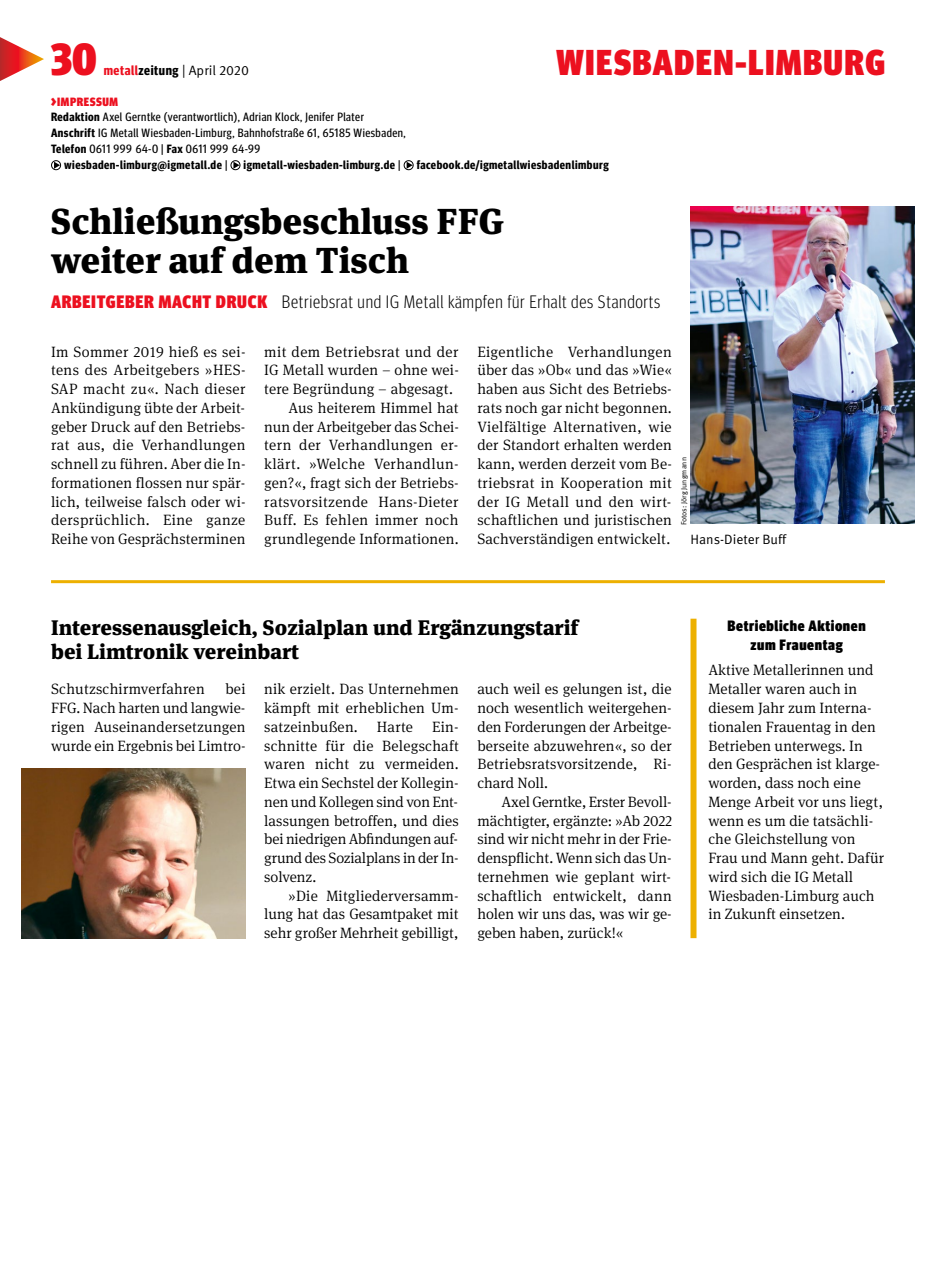
<style>
.page{position:relative;width:936px;height:1285px;background:#fff}
.page>*{position:absolute;margin:0;border:0;box-sizing:border-box;transform-origin:0 0}
.t1{font:900 condensed 45px "Meta Head IGM";color:#ec101f}
.t2{font:900 36px/39px "Meta Serif IGM";color:#000}
.t3{font:900 condensed 36px "Meta Head IGM";letter-spacing:.04em;color:#ec101f}
.t4{font:900 21px/24px "Meta Serif IGM";color:#000}
.t5{font:300 condensed 18px "Meta Head IGM";letter-spacing:.04em;color:#000}
.t6{font:300 15px/18.8px "Meta Serif IGM";letter-spacing:.005em;color:#000;text-align:justify}
.t7{font:300 15px "Meta Serif IGM";letter-spacing:.025em;color:#000}
.t8{font:900 condensed 15px/18.8px "Meta Head IGM";letter-spacing:.04em;color:#000;text-align:center}
.t9{font:13.5px "Meta IGM";color:#000}
.t10{font:12px "Meta Headline Cond OT";letter-spacing:.04em;color:#000}
.t11{font:700 12px "Meta Headline Cond OT";letter-spacing:.04em;color:#000}
.t12{font:900 condensed 12px "Meta Head IGM";letter-spacing:.05em;color:#ec101f}
.t13{font:7.5px "Meta IGM";color:#000}
.s1{font-family:"Meta Headline Cond OT";font-weight:700;color:#ec101f}
.s2{font-family:"Meta Headline Cond OT";font-weight:700}
.s3{font-size:15px}
.s4{font-weight:700}
.s5{font-weight:400}
.s6{font-weight:900;color:#ec101f}
</style>
<div class="page">
<svg style="left:0;top:37px;width:44px;height:44px"></svg>
<svg style="left:51px;top:160px;width:10px;height:10px"></svg>
<svg style="left:230px;top:160px;width:10px;height:10px"></svg>
<svg style="left:403px;top:160px;width:10px;height:10px"></svg>
<div style="left:690px;top:618px;width:6px;height:319px;background:#edb000"></div>
<hr style="left:51px;top:580px;width:833px;height:3px;background:#edb000">
<img style="left:22px;top:768px;width:223px;height:169px">
<img style="left:690px;top:206px;width:224px;height:317px">
<h1 class="t1" style="left:51px;top:23px;width:47px">30</h1>
<p class="t9" style="left:104px;top:60px;width:147px"><span class="s1">metall</span><span class="s2">zeitung</span> | April 2020</p>
<h2 class="t3" style="left:556px;top:34px;width:330px">WIESBADEN-LIMBURG</h2>
<p class="t12" style="left:51px;top:92px;width:68px"><span class="s3">&gt;</span>IMPRESSUM</p>
<p class="t10" style="left:51px;top:110px;width:314px"><span class="s4">Redaktion</span> Axel Gerntke (verantwortlich), Adrian Klock, Jenifer Plater</p>
<p class="t10" style="left:51px;top:126px;width:356px"><span class="s4">Anschrift</span> IG Metall Wiesbaden-Limburg, Bahnhofstraße 61, 65185 Wiesbaden,</p>
<p class="t10" style="left:51px;top:141px;width:211px"><span class="s4">Telefon</span> 0611 999 64-0 | <span class="s4">Fax</span> 0611 999 64-99</p>
<p class="t11" style="left:64px;top:157px;width:165px">wiesbaden-limburg@igmetall.de <span class="s5">|</span></p>
<p class="t11" style="left:243px;top:157px;width:158px">igmetall-wiesbaden-limburg.de <span class="s5">|</span></p>
<p class="t11" style="left:417px;top:157px;width:193px">facebook.de/igmetallwiesbadenlimburg</p>
<h2 class="t2" style="left:51px;top:198px;width:455px">Schließungsbeschluss FFG weiter auf dem Tisch</h2>
<p class="t5" style="left:51px;top:288px;width:610px"><span class="s6">ARBEITGEBER MACHT DRUCK</span> Betriebsrat und IG Metall kämpfen für Erhalt des Standorts</p>
<p class="t6" style="left:51px;top:341px;width:196px">Im Sommer 2019 hieß es sei&shy;tens des Arbeitgebers »HES-SAP macht zu«. Nach dieser Ankündigung übte der Arbeit&shy;geber Druck auf den Betriebs&shy;rat aus, die Verhandlungen schnell zu führen. Aber die In&shy;formationen flossen nur spär&shy;lich, teilweise falsch oder wi&shy;dersprüchlich. Eine ganze Reihe von Gesprächsterminen</p>
<p class="t7" style="left:264px;top:340px;width:196px">mit dem Betriebsrat und der</p>
<p class="t6" style="left:264px;top:360px;width:196px">IG Metall wurden – ohne wei-</p>
<p class="t6" style="left:264px;top:378px;width:190px">tere Begründung – abgesagt.</p>
<p class="t6" style="left:288px;top:397px;width:172px">Aus heiterem Himmel hat</p>
<p class="t6" style="left:264px;top:416px;width:196px">nun der Arbeitgeber das Schei-</p>
<p class="t7" style="left:264px;top:434px;width:196px">tern der Verhandlungen er-</p>
<p class="t7" style="left:264px;top:453px;width:196px">klärt. »Welche Verhandlun-</p>
<p class="t6" style="left:264px;top:472px;width:196px">gen?«, fragt sich der Betriebs-</p>
<p class="t7" style="left:264px;top:490px;width:196px">ratsvorsitzende Hans-Dieter</p>
<p class="t7" style="left:264px;top:509px;width:196px">Buff. Es fehlen immer noch</p>
<p class="t6" style="left:264px;top:528px;width:196px">grundlegende Informationen.</p>
<p class="t6" style="left:477px;top:341px;width:196px">Eigentliche Verhandlungen über das »Ob« und das »Wie« haben aus Sicht des Betriebs&shy;rats noch gar nicht begonnen.<br>Vielfältige Alternativen, wie der Standort erhalten werden kann, werden derzeit vom Be&shy;triebsrat in Kooperation mit der IG Metall und den wirt&shy;schaftlichen und juristischen Sachverständigen entwickelt.</p>
<p class="t13" style="left:678px;top:525px;width:70px;rotate:-90deg">Fotos: Jörg Jungmann</p>
<p class="t9" style="left:690px;top:529px;width:97px">Hans-Dieter Buff</p>
<h3 class="t4" style="left:51px;top:613px;width:528px">Interessenausgleich, Sozialplan und Ergänzungstarif bei Limtronik vereinbart</h3>
<p class="t6" style="left:51px;top:678px;width:196px;text-indent:174px">bei FFG. Nach harten und langwie&shy;rigen Auseinandersetzungen wurde ein Ergebnis bei Limtro-</p>
<p class="t6" style="left:264px;top:678px;width:196px">nik erzielt. Das Unternehmen kämpft mit erheblichen Um&shy;satzeinbußen.</p>
<p class="t6" style="left:51px;top:678px;width:155px">Schutzschirmverfahren</p>
<p class="t6" style="left:264px;top:716px;width:196px;text-indent:168px">Ein&shy;schnitte für die Belegschaft waren nicht zu vermeiden.<br>Etwa ein Sechstel der Kollegin&shy;nen und Kollegen sind von Ent&shy;lassungen betroffen, und dies bei niedrigen Abfindungen auf&shy;grund des Sozialplans in der In&shy;solvenz.</p>
<p class="t6" style="left:264px;top:885px;width:196px;text-indent:24px">»Die Mitgliederversamm&shy;lung hat das Gesamtpaket mit sehr großer Mehrheit gebilligt,</p>
<p class="t6" style="left:377px;top:716px;width:38px">Harte</p>
<p class="t6" style="left:477px;top:678px;width:196px">auch weil es gelungen ist, die noch wesentlich weitergehen&shy;den Forderungen der Arbeitge&shy;berseite abzuwehren«, so der Betriebsratsvorsitzende, Ri&shy;chard Noll.</p>
<p class="t6" style="left:477px;top:791px;width:196px;text-indent:24px">Axel Gerntke, Erster Bevoll&shy;mächtigter, ergänzte: »Ab 2022 sind wir nicht mehr in der Frie&shy;denspflicht. Wenn sich das Un&shy;ternehmen wie geplant wirt&shy;schaftlich entwickelt, dann holen wir uns das, was wir ge&shy;geben haben, zurück!«</p>
<p class="t8" style="left:727px;top:615px;width:139px">Betriebliche Aktionen zum Frauentag</p>
<p class="t6" style="left:708px;top:660px;width:177px;text-align:left">Aktive Metallerinnen und<br>Metaller waren auch in diesem Jahr zum Interna&shy;tionalen Frauentag in den<br>Betrieben unterwegs. In den Gesprächen ist klarge&shy;worden, dass noch eine<br>Menge Arbeit vor uns liegt, wenn es um die tatsächli&shy;che Gleichstellung von<br>Frau und Mann geht. Dafür wird sich die IG Metall<br>Wiesbaden-Limburg auch in Zukunft einsetzen.</p>
</div>
